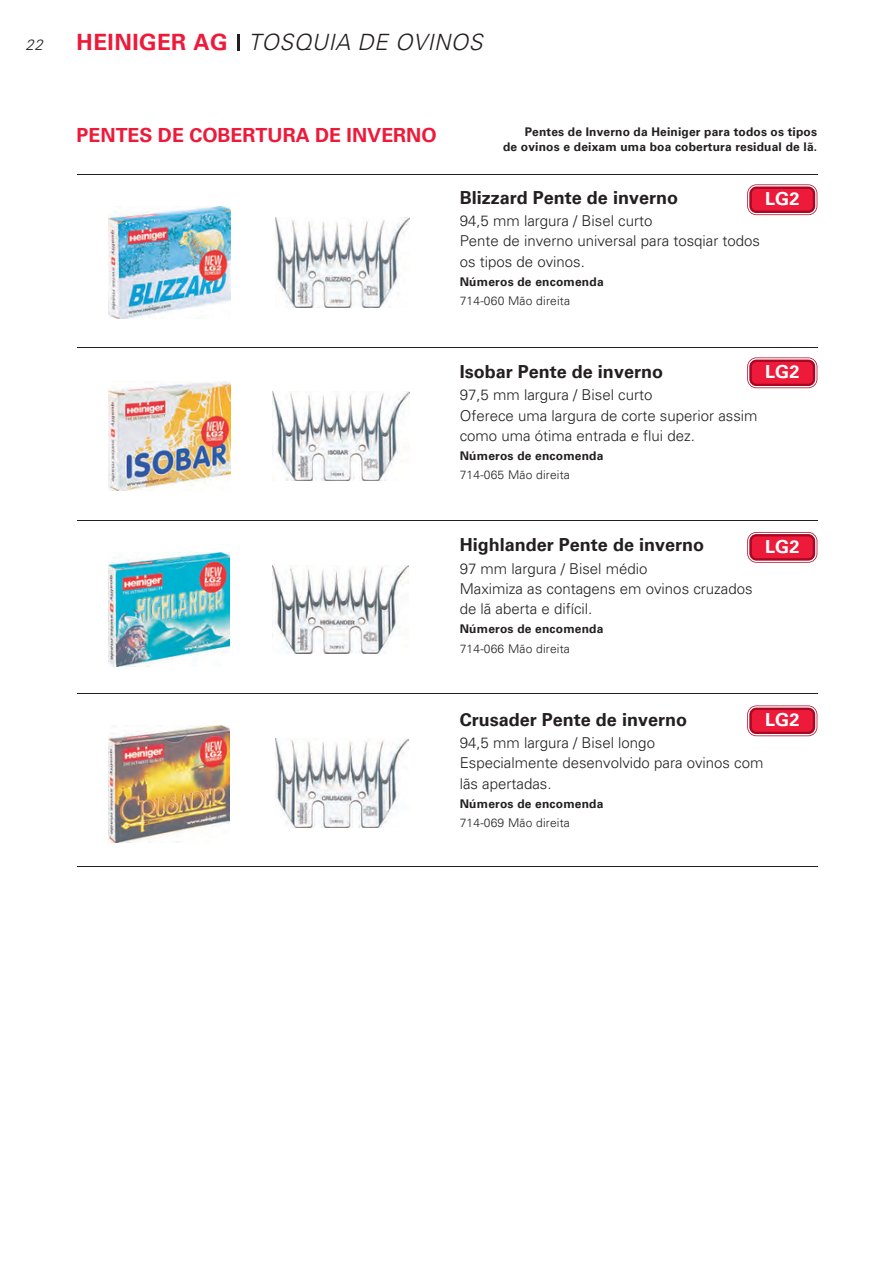
<style>
.page{position:relative;width:894px;height:1264px;background:#fff}
.page>*{position:absolute;margin:0;border:0;box-sizing:border-box;transform-origin:0 0}
.t1{font:italic 300 22.5px "Univers LT Pro 45";letter-spacing:.02em;color:#231f20}
.t2{font:700 19.5px "Univers LT Pro 65";color:#ed1a3a}
.t3{font:700 18px "Univers LT Pro 65";color:#231f20}
.t4{font:700 18px "Univers LT Pro 65";color:#fff}
.t5{font:300 15px/20.2px "Univers LT Pro 45";color:#231f20}
.t6{font:italic 300 15px "Univers LT Pro 45";color:#231f20}
.t7{font:700 12px/15px "Univers LT Pro 65";letter-spacing:.015em;color:#231f20;text-align:right}
.t8{font:300 12px "Univers LT Pro 45";letter-spacing:.015em;color:#231f20}
.s1{font-family:"Univers LT Pro 65";font-weight:700;font-style:normal;color:#ed1a3a}
</style>
<div class="page">
<img style="left:108px;top:207px;width:122px;height:111px">
<img style="left:108px;top:381px;width:122px;height:109px">
<img style="left:108px;top:553px;width:122px;height:113px">
<img style="left:109px;top:725px;width:120px;height:117px">
<hr style="left:77px;top:175px;width:740px;height:1px;background:#231f20">
<hr style="left:77px;top:348px;width:740px;height:1px;background:#231f20">
<hr style="left:77px;top:520px;width:740px;height:1px;background:#231f20">
<hr style="left:77px;top:693px;width:740px;height:1px;background:#231f20">
<hr style="left:77px;top:866px;width:740px;height:1px;background:#231f20">
<img style="left:272px;top:391px;width:137px;height:89px">
<img style="left:275px;top:217px;width:134px;height:90px">
<img style="left:275px;top:738px;width:133px;height:89px">
<img style="left:272px;top:565px;width:136px;height:88px">
<svg style="left:747px;top:184px;width:70px;height:31px"></svg>
<svg style="left:749px;top:187px;width:65px;height:26px;background:#df1a39"></svg>
<svg style="left:747px;top:357px;width:70px;height:31px"></svg>
<svg style="left:749px;top:360px;width:65px;height:26px;background:#df1a38"></svg>
<svg style="left:747px;top:532px;width:70px;height:30px"></svg>
<svg style="left:749px;top:534px;width:65px;height:26px;background:#df1a39"></svg>
<svg style="left:747px;top:705px;width:70px;height:31px"></svg>
<svg style="left:749px;top:707px;width:65px;height:27px;background:#df1f3d"></svg>
<svg style="left:237px;top:34px;width:2px;height:16px"></svg>
<p class="t6" style="left:26px;top:39px;width:19px">22</p>
<h1 class="t1" style="left:77px;top:33px;width:407px"><span class="s1">HEINIGER AG</span> TOSQUIA DE OVINOS</h1>
<h2 class="t2" style="left:77px;top:128px;width:361px">PENTES DE COBERTURA DE INVERNO</h2>
<p class="t7" style="left:503px;top:126px;width:315px">Pentes de Inverno da Heiniger para todos os tipos<br>de ovinos e deixam uma boa cobertura residual de lã.</p>
<p class="t3" style="left:459px;top:191px;width:220px">Blizzard Pente de inverno</p>
<p class="t5" style="left:459px;top:213px;width:302px">94,5 mm largura / Bisel curto<br>Pente de inverno universal para tosqiar todos os tipos de ovinos.</p>
<p class="t7" style="left:459px;top:276px;width:145px">Números de encomenda</p>
<p class="t8" style="left:459px;top:296px;width:112px">714-060 Mão direita</p>
<p class="t4" style="left:765px;top:192px;width:36px">LG2</p>
<p class="t3" style="left:459px;top:365px;width:205px">Isobar Pente de inverno</p>
<p class="t5" style="left:459px;top:387px;width:299px">97,5 mm largura / Bisel curto<br>Oferece uma largura de corte superior assim como uma ótima entrada e flui dez.</p>
<p class="t7" style="left:459px;top:450px;width:145px">Números de encomenda</p>
<p class="t8" style="left:459px;top:470px;width:112px">714-065 Mão direita</p>
<p class="t4" style="left:765px;top:365px;width:36px">LG2</p>
<p class="t3" style="left:459px;top:538px;width:246px">Highlander Pente de inverno</p>
<p class="t5" style="left:459px;top:560px;width:294px">97 mm largura / Bisel médio<br>Maximiza as contagens em ovinos cruzados de lã aberta e difícil.</p>
<p class="t7" style="left:459px;top:623px;width:145px">Números de encomenda</p>
<p class="t8" style="left:459px;top:644px;width:112px">714-066 Mão direita</p>
<p class="t4" style="left:765px;top:540px;width:36px">LG2</p>
<p class="t3" style="left:459px;top:712px;width:229px">Crusader Pente de inverno</p>
<p class="t5" style="left:459px;top:734px;width:305px">94,5 mm largura / Bisel longo<br>Especialmente desenvolvido para ovinos com lãs apertadas.</p>
<p class="t7" style="left:459px;top:797px;width:145px">Números de encomenda</p>
<p class="t8" style="left:459px;top:818px;width:112px">714-069 Mão direita</p>
<p class="t4" style="left:765px;top:713px;width:36px">LG2</p>
</div>
